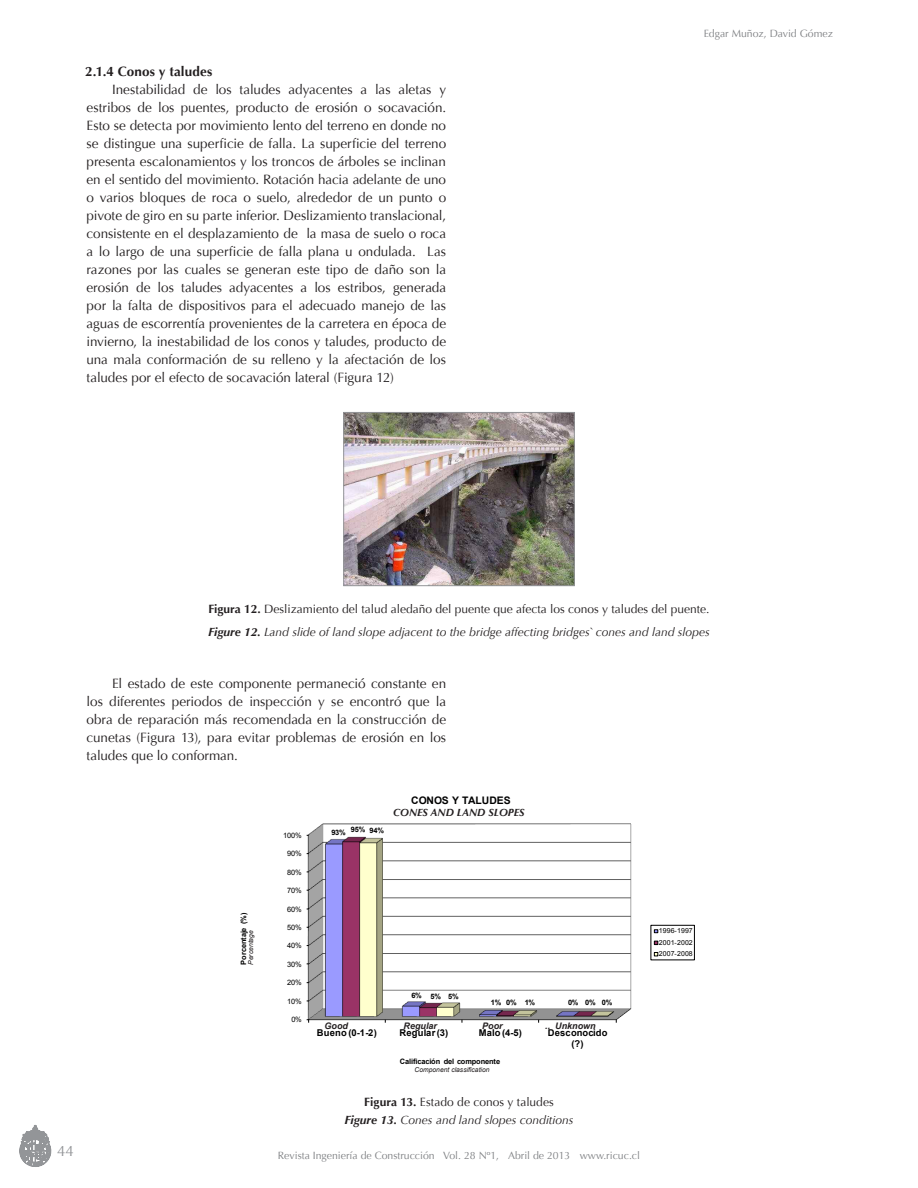
<style>
.page{position:relative;width:918px;height:1188px;background:#fff}
.page>*{position:absolute;margin:0;border:0;box-sizing:border-box;transform-origin:0 0}
.t1{font:15px "Optima";color:#939598}
.Párrafo_Español{font:13.5px/18px "Optima";color:#231f20;text-align:justify}
.Subtítulo2_Español{font:700 13.5px "Optima";letter-spacing:.01em;color:#231f20}
.Párrafo_Inglés{font:italic 12px "Optima";color:#231f20}
.Estilo_Epígrafe___Ce{font:12px "Optima";color:#231f20}
.Párrafo_Español-2{font:12px "Optima";letter-spacing:.01em;color:#231f20}
.t2{font:10.5px "Optima";color:#808285}
.Párrafo_Inglés-2{font:italic 700 10.5px "Optima";color:#231f20}
.t3{font:700 10.35px "Arial";letter-spacing:-.01em;color:#000}
.t4{font:700 9.45px/10.4px "Arial";letter-spacing:.02em;color:#000;text-align:center}
.Párrafo_Inglés-3{font:italic 700 9px "Arial";color:#231f20}
.t5{font:700 7.35px "Arial";letter-spacing:-.01em;color:#000}
.t6{font:7.35px "Arial";letter-spacing:-.025em;color:#000}
.t7{font:6.9px/11.6px "Arial";letter-spacing:.015em;color:#000;text-align:justify}
.Párrafo_Inglés-4{font:italic 6.75px "Arial";color:#231f20}
.s1{font-weight:700}
</style>
<div class="page">
<svg style="left:19px;top:1125px;width:32px;height:42px"></svg>
<img style="left:308px;top:823px;width:324px;height:198px">
<div style="left:651px;top:925px;width:44px;height:35px;border:1px solid #000"></div>
<svg style="left:654px;top:929px;width:4px;height:4px"></svg>
<svg style="left:654px;top:941px;width:4px;height:4px"></svg>
<svg style="left:654px;top:952px;width:4px;height:4px"></svg>
<img style="left:345px;top:414px;width:228px;height:170px">
<div style="left:343px;top:412px;width:232px;height:174px;border:1px solid #939598"></div>
<p class="Subtítulo2_Español" style="left:85px;top:64px;width:129px">2.1.4 Conos y taludes</p>
<p class="Párrafo_Español" style="left:87px;top:81px;width:361px;text-indent:26px">Inestabilidad de los taludes adyacentes a las aletas y estribos de los puentes, producto de erosión o socavación.<br>Esto se detecta por movimiento lento del terreno en donde no se distingue una superficie de falla. La superficie del terreno presenta escalonamientos y los troncos de árboles se inclinan en el sentido del movimiento. Rotación hacia adelante de uno o varios bloques de roca o suelo, alrededor de un punto o pivote de giro en su parte inferior. Deslizamiento translacional, consistente en el desplazamiento de la masa de suelo o roca a lo largo de una superficie de falla plana u ondulada. Las razones por las cuales se generan este tipo de daño son la erosión de los taludes adyacentes a los estribos, generada por la falta de dispositivos para el adecuado manejo de las aguas de escorrentía provenientes de la carretera en época de invierno, la inestabilidad de los conos y taludes, producto de una mala conformación de su relleno y la afectación de los taludes por el efecto de socavación lateral (Figura 12)</p>
<p class="t2" style="left:704px;top:27px;width:131px">Edgar Muñoz, David Gómez</p>
<p class="Estilo_Epígrafe___Ce" style="left:208px;top:602px;width:503px"><span class="s1">Figura 12.</span> Deslizamiento del talud aledaño del puente que afecta los conos y taludes del puente.</p>
<p class="Párrafo_Inglés" style="left:208px;top:625px;width:503px"><span class="s1">Figure 12.</span> Land slide of land slope adjacent to the bridge affecting bridges` cones and land slopes</p>
<p class="t1" style="left:57px;top:1142px;width:18px">44</p>
<p class="Párrafo_Español" style="left:87px;top:675px;width:361px;text-indent:26px">El estado de este componente permaneció constante en los diferentes periodos de inspección y se encontró que la obra de reparación más recomendada en la construcción de cunetas (Figura 13), para evitar problemas de erosión en los taludes que lo conforman.</p>
<p class="t3" style="left:411px;top:793px;width:101px">CONOS Y TALUDES</p>
<p class="t5" style="left:239px;top:965px;width:53px;rotate:-90deg">Porcentaje (%)</p>
<p class="Párrafo_Inglés-4" style="left:246px;top:965px;width:36px;rotate:-90deg">Percentage</p>
<p class="t6" style="left:283px;top:830px;width:20px">100%</p>
<p class="t6" style="left:287px;top:849px;width:16px">90%</p>
<p class="t6" style="left:287px;top:867px;width:16px">80%</p>
<p class="t6" style="left:287px;top:886px;width:16px">70%</p>
<p class="t6" style="left:287px;top:904px;width:16px">60%</p>
<p class="t6" style="left:287px;top:923px;width:16px">50%</p>
<p class="t6" style="left:287px;top:941px;width:16px">40%</p>
<p class="t6" style="left:287px;top:959px;width:16px">30%</p>
<p class="t6" style="left:287px;top:978px;width:16px">20%</p>
<p class="t6" style="left:287px;top:996px;width:16px">10%</p>
<p class="t6" style="left:291px;top:1015px;width:12px">0%</p>
<p class="t5" style="left:351px;top:825px;width:16px">95%</p>
<p class="t5" style="left:370px;top:825px;width:16px">94%</p>
<p class="t5" style="left:331px;top:827px;width:16px">93%</p>
<p class="Párrafo_Inglés-2" style="left:393px;top:806px;width:133px">CONES AND LAND SLOPES</p>
<p class="t5" style="left:411px;top:991px;width:12px">6%</p>
<p class="t5" style="left:430px;top:991px;width:12px">5%</p>
<p class="t5" style="left:448px;top:991px;width:12px">5%</p>
<p class="t5" style="left:506px;top:997px;width:12px">0%</p>
<p class="t5" style="left:585px;top:998px;width:12px">0%</p>
<p class="t5" style="left:491px;top:998px;width:12px">1%</p>
<p class="t5" style="left:568px;top:998px;width:12px">0%</p>
<p class="t5" style="left:525px;top:998px;width:12px">1%</p>
<p class="t5" style="left:602px;top:998px;width:12px">0%</p>
<p class="Párrafo_Inglés-3" style="left:325px;top:1020px;width:25px">Good</p>
<p class="Párrafo_Inglés-3" style="left:404px;top:1020px;width:35px">Regular</p>
<p class="Párrafo_Inglés-3" style="left:482px;top:1020px;width:22px">Poor</p>
<p class="Párrafo_Inglés-3" style="left:545px;top:1020px;width:52px">.. Unknown</p>
<p class="t4" style="left:317px;top:1028px;width:62px">Bueno (0-1-2)</p>
<p class="t4" style="left:400px;top:1028px;width:50px">Regular (3)</p>
<p class="t4" style="left:479px;top:1028px;width:45px">Malo (4-5)</p>
<p class="t4" style="left:548px;top:1028px;width:61px">Desconocido (?)</p>
<p class="t5" style="left:400px;top:1056px;width:102px">Calificación del componente</p>
<p class="Párrafo_Inglés-4" style="left:415px;top:1066px;width:77px">Component classification</p>
<p class="Párrafo_Español-2" style="left:364px;top:1095px;width:191px"><span class="s1">Figura 13.</span> Estado de conos y taludes</p>
<p class="Párrafo_Inglés" style="left:345px;top:1113px;width:230px"><span class="s1">Figure 13.</span> Cones and land slopes conditions</p>
<p class="t2" style="left:278px;top:1149px;width:364px">Revista Ingeniería de Construcción Vol. 28 Nº1, Abril de 2013 www.ricuc.cl</p>
<p class="t7" style="left:659px;top:925px;width:36px">1996-1997<br>2001-2002<br>2007-2008</p>
</div>
